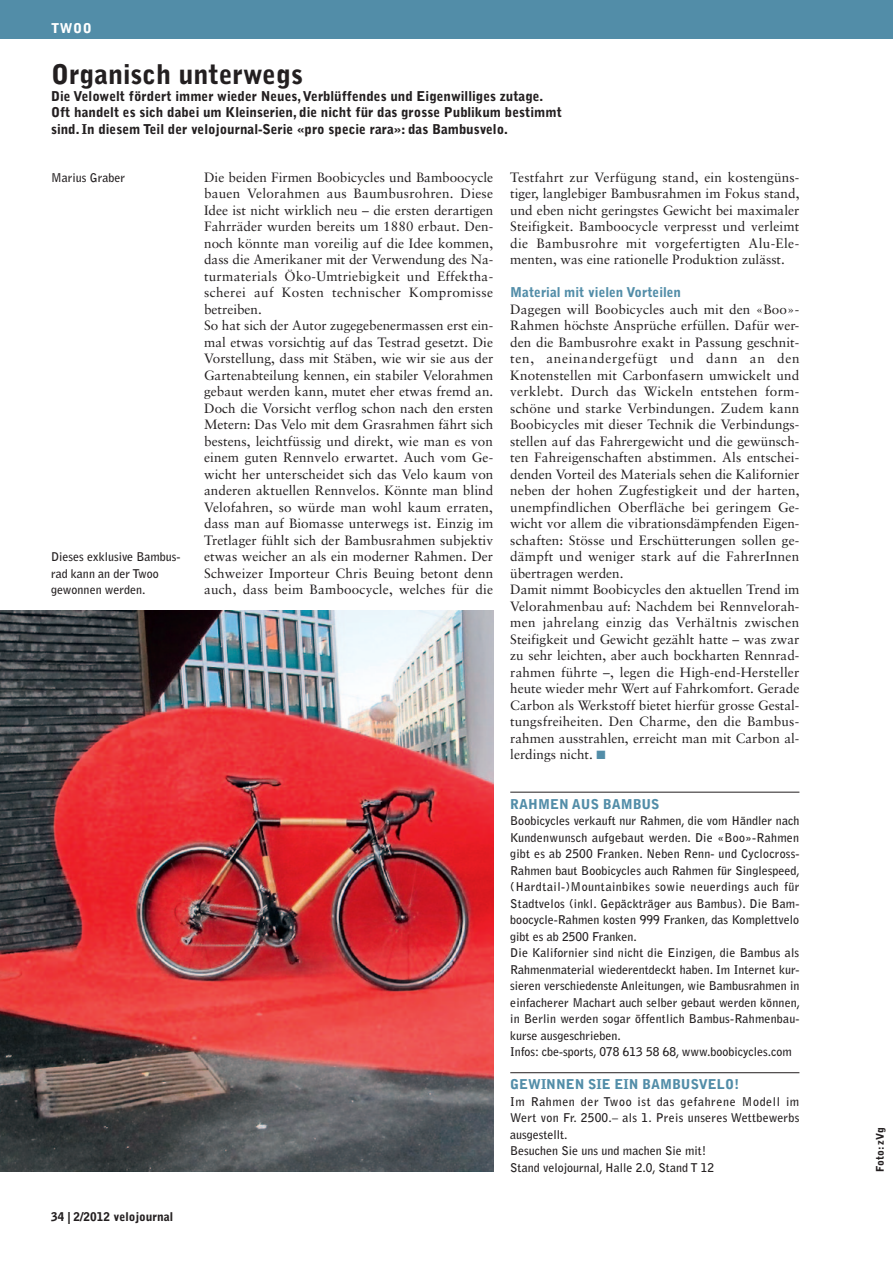
<style>
.page{position:relative;width:893px;height:1263px;background:#fff}
.page>*{position:absolute;margin:0;border:0;box-sizing:border-box;transform-origin:0 0}
._02_Titel{font:900 27px "Bell Gothic";color:#231f20}
._05_Lauftext{font:13.5px/16.5px "Sabon";letter-spacing:.015em;color:#231f20;text-align:justify}
._03_Lead{font:900 13.5px/16.5px "Bell Gothic";color:#231f20}
._08_Titel_Kasten_Lin{font:900 13.5px "Bell Gothic";color:#528da8}
._06_Zwischentitel{font:900 13.5px "Bell Gothic";color:#528da8}
._01_Rubrik{font:900 13.5px "Bell Gothic";color:#fff}
._09_Text_Kasten{font:700 12px/16.5px "Bell Gothic";color:#231f20;text-align:justify}
._07_Legende{font:700 12px/16.5px "Bell Gothic";color:#231f20}
.t1{font:900 12px "Bell Gothic";color:#231f20}
._04_Texthinweis_Auto{font:700 12px "Bell Gothic";color:#231f20}
._10_Byline{font:900 10.5px "Bell Gothic";color:#231f20}
.s1{color:#528da8}
</style>
<div class="page">
<hr style="left:510px;top:792px;width:289px;height:1px;background:#231f20">
<hr style="left:510px;top:1072px;width:289px;height:1px;background:#231f20">
<div style="left:0;top:0;width:893px;height:38px;background:#528da8"></div>
<img style="left:0;top:611px;width:493px;height:561px">
<p class="_01_Rubrik" style="left:51px;top:20px;width:42px">TWOO</p>
<p class="_02_Titel" style="left:51px;top:59px;width:253px">Organisch unterwegs</p>
<p class="_03_Lead" style="left:51px;top:88px;width:512px">Die Velowelt fördert immer wieder Neues, Verblüffendes und Eigenwilliges zutage.<br>Oft handelt es sich dabei um Kleinserien, die nicht für das grosse Publikum bestimmt sind. In diesem Teil der velojournal-Serie «pro specie rara»: das Bambusvelo.</p>
<p class="_04_Texthinweis_Auto" style="left:51px;top:170px;width:75px">Marius Graber</p>
<p class="_05_Lauftext" style="left:510px;top:168px;width:291px">Testfahrt zur Verfügung stand, ein kostengüns&shy;tiger, langlebiger Bambusrahmen im Fokus stand, und eben nicht geringstes Gewicht bei maximaler Steifigkeit. Bamboocycle verpresst und verleimt die Bambusrohre mit vorgefertigten Alu-Ele&shy;menten, was eine rationelle Produktion zulässt.</p>
<p class="_06_Zwischentitel" style="left:510px;top:284px;width:172px">Material mit vielen Vorteilen</p>
<p class="_05_Lauftext" style="left:510px;top:300px;width:291px">Dagegen will Boobicycles auch mit den «Boo»- Rahmen höchste Ansprüche erfüllen. Dafür wer&shy;den die Bambusrohre exakt in Passung geschnit&shy;ten, aneinandergefügt und dann an den Knotenstellen mit Carbonfasern umwickelt und verklebt. Durch das Wickeln entstehen form&shy;schöne und starke Verbindungen. Zudem kann Boobicycles mit dieser Technik die Verbindungs&shy;stellen auf das Fahrergewicht und die gewünsch&shy;ten Fahreigenschaften abstimmen. Als entschei&shy;denden Vorteil des Materials sehen die Kalifornier neben der hohen Zugfestigkeit und der harten, unempfindlichen Oberfläche bei geringem Ge&shy;wicht vor allem die vibrationsdämpfenden Eigen&shy;schaften: Stösse und Erschütterungen sollen ge&shy;dämpft und weniger stark auf die FahrerInnen übertragen werden.</p>
<p class="_05_Lauftext" style="left:510px;top:581px;width:291px">Damit nimmt Boobicycles den aktuellen Trend im Velorahmenbau auf: Nachdem bei Rennvelorah&shy;men jahrelang einzig das Verhältnis zwischen Steifigkeit und Gewicht gezählt hatte – was zwar zu sehr leichten, aber auch bockharten Rennrad&shy;rahmen führte –, legen die High-end-Hersteller heute wieder mehr Wert auf Fahrkomfort. Gerade Carbon als Werkstoff bietet hierfür grosse Gestal&shy;tungsfreiheiten. Den Charme, den die Bambus&shy;rahmen ausstrahlen, erreicht man mit Carbon al&shy;lerdings nicht. <span class="s1">■</span></p>
<p class="_08_Titel_Kasten_Lin" style="left:510px;top:796px;width:151px">RAHMEN AUS BAMBUS</p>
<p class="_09_Text_Kasten" style="left:510px;top:813px;width:291px">Boobicycles verkauft nur Rahmen, die vom Händler nach Kundenwunsch aufgebaut werden. Die «Boo»-Rahmen gibt es ab 2500 Franken. Neben Renn- und Cyclocross-Rahmen baut Boobicycles auch Rahmen für Singlespeed, (Hardtail-)Mountainbikes sowie neuerdings auch für Stadtvelos (inkl. Gepäckträger aus Bambus). Die Bam&shy;boocycle-Rahmen kosten 999 Franken, das Komplettvelo gibt es ab 2500 Franken.</p>
<p class="_09_Text_Kasten" style="left:510px;top:945px;width:291px">Die Kalifornier sind nicht die Einzigen, die Bambus als Rahmenmaterial wiederentdeckt haben. Im Internet kur&shy;sieren verschiedenste Anleitungen, wie Bambusrahmen in einfacherer Machart auch selber gebaut werden können, in Berlin werden sogar öffentlich Bambus-Rahmenbau&shy;kurse ausgeschrieben.</p>
<p class="_09_Text_Kasten" style="left:510px;top:1044px;width:283px">Infos: cbe-sports, 078 613 58 68, www.boobicycles.com</p>
<p class="_08_Titel_Kasten_Lin" style="left:510px;top:1076px;width:231px">GEWINNEN SIE EIN BAMBUSVELO!</p>
<p class="_09_Text_Kasten" style="left:510px;top:1093px;width:291px">Im Rahmen der Twoo ist das gefahrene Modell im Wert von Fr. 2500.– als 1. Preis unseres Wettbewerbs ausgestellt.</p>
<p class="_09_Text_Kasten" style="left:510px;top:1143px;width:198px">Besuchen Sie uns und machen Sie mit!</p>
<p class="_09_Text_Kasten" style="left:510px;top:1159px;width:206px">Stand velojournal, Halle 2.0, Stand T 12</p>
<p class="_05_Lauftext" style="left:204px;top:168px;width:291px">Die beiden Firmen Boobicycles und Bamboocycle bauen Velorahmen aus Baumbusrohren. Diese Idee ist nicht wirklich neu – die ersten derartigen Fahrräder wurden bereits um 1880 erbaut. Den&shy;noch könnte man voreilig auf die Idee kommen, dass die Amerikaner mit der Verwendung des Na&shy;turmaterials Öko-Umtriebigkeit und Effektha&shy;scherei auf Kosten technischer Kompromisse betreiben.</p>
<p class="_05_Lauftext" style="left:204px;top:317px;width:291px">So hat sich der Autor zugegebenermassen erst ein&shy;mal etwas vorsichtig auf das Testrad gesetzt. Die Vorstellung, dass mit Stäben, wie wir sie aus der Gartenabteilung kennen, ein stabiler Velorahmen gebaut werden kann, mutet eher etwas fremd an.<br>Doch die Vorsicht verflog schon nach den ersten Metern: Das Velo mit dem Grasrahmen fährt sich bestens, leichtfüssig und direkt, wie man es von einem guten Rennvelo erwartet. Auch vom Ge&shy;wicht her unterscheidet sich das Velo kaum von anderen aktuellen Rennvelos. Könnte man blind Velofahren, so würde man wohl kaum erraten, dass man auf Biomasse unterwegs ist. Einzig im Tretlager fühlt sich der Bambusrahmen subjektiv etwas weicher an als ein moderner Rahmen. Der Schweizer Importeur Chris Beuing betont denn auch, dass beim Bamboocycle, welches für die</p>
<p class="_07_Legende" style="left:51px;top:549px;width:131px">Dieses exklusive Bambus&shy;rad kann an der Twoo gewonnen werden.</p>
<p class="t1" style="left:51px;top:1210px;width:124px">34 | 2/2012 velojournal</p>
<p class="_10_Byline" style="left:874px;top:1171px;width:46px;rotate:-90deg">Foto: zVg</p>
</div>
